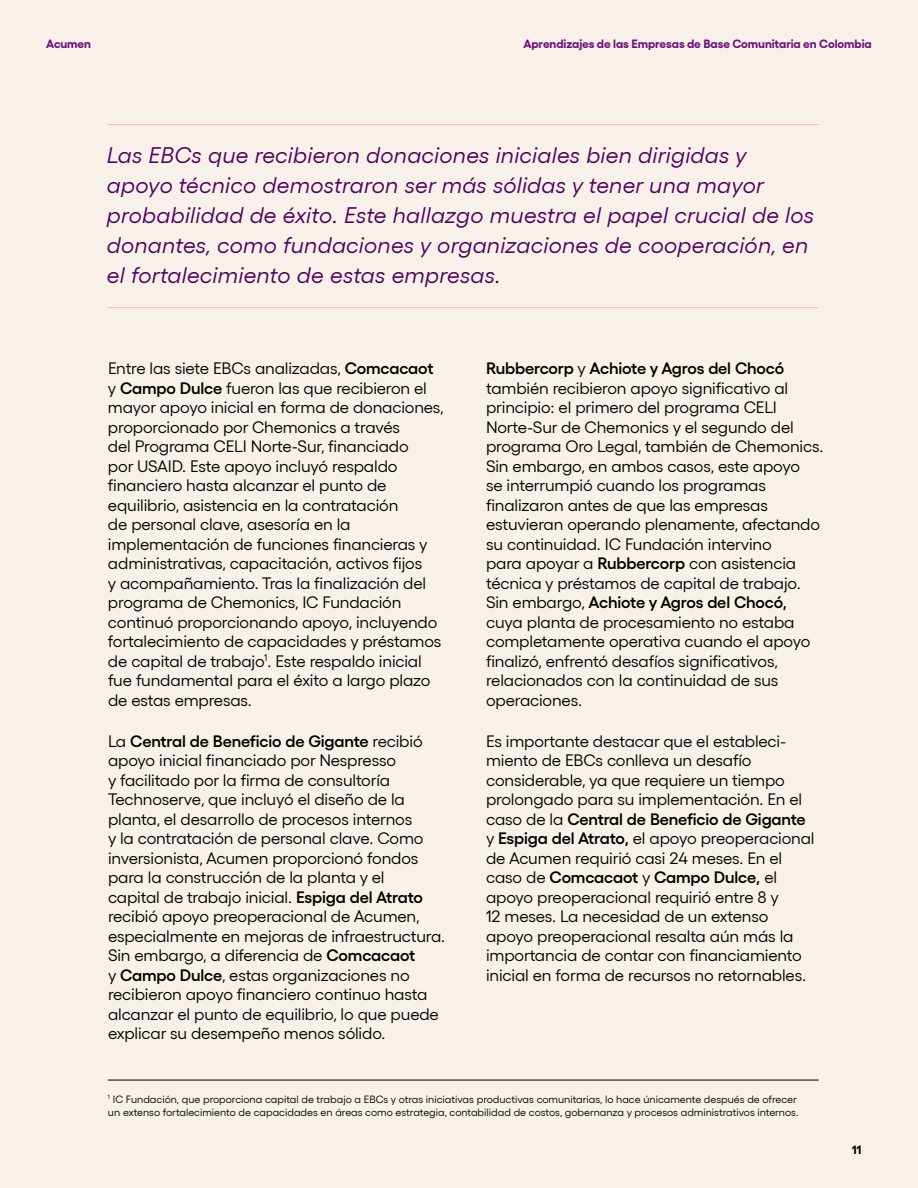
<style>
.page{position:relative;width:918px;height:1188px;background:#f7f1ea}
.page>*{position:absolute;margin:0;border:0;box-sizing:border-box;transform-origin:0 0}
.t1{font:italic 22.5px/30px "Gellix";letter-spacing:.01em;color:#4f005e}
.t2{font:16.5px/19.5px "Gellix";letter-spacing:-.01em;color:#000}
.t3{font:700 12px "Gellix";letter-spacing:-.005em;color:#6f137c}
.t4{font:700 12px "Gellix";color:#000}
.t5{font:10.5px/13.5px "Gellix";color:#000}
.s1{font-weight:600}
</style>
<div class="page">
<hr style="left:108px;top:124px;width:711px;height:1px;background:#ecb6da">
<hr style="left:108px;top:307px;width:711px;height:1px;background:#ecb6da">
<hr style="left:108px;top:1080px;width:711px;height:1px;background:#000">
<p class="t3" style="left:46px;top:39px;width:46px">Acumen</p>
<p class="t3" style="left:523px;top:39px;width:350px">Aprendizajes de las Empresas de Base Comunitaria en Colombia</p>
<p class="t1" style="left:107px;top:142px;width:709px">Las EBCs que recibieron donaciones iniciales bien dirigidas y apoyo técnico demostraron ser más sólidas y tener una mayor probabilidad de éxito. Este hallazgo muestra el papel crucial de los donantes, como fundaciones y organizaciones de cooperación, en el fortalecimiento de estas empresas.</p>
<p class="t2" style="left:108px;top:359px;width:338px">Entre las siete EBCs analizadas, <span class="s1">Comcacaot </span>y <span class="s1">Campo Dulce</span> fueron las que recibieron el mayor apoyo inicial en forma de donaciones, proporcionado por Chemonics a través<br>del Programa CELI Norte-Sur, financiado<br>por USAID. Este apoyo incluyó respaldo financiero hasta alcanzar el punto de equilibrio, asistencia en la contratación<br>de personal clave, asesoría en la implementación de funciones financieras y administrativas, capacitación, activos fijos<br>y acompañamiento. Tras la finalización del programa de Chemonics, IC Fundación continuó proporcionando apoyo, incluyendo fortalecimiento de capacidades y préstamos de capital de trabajo<sup>1</sup>. Este respaldo inicial fue fundamental para el éxito a largo plazo de estas empresas.</p>
<p class="t2" style="left:108px;top:731px;width:339px">La <span class="s1">Central de Beneficio de Gigante</span> recibió apoyo inicial financiado por Nespresso<br>y facilitado por la firma de consultoría Technoserve, que incluyó el diseño de la planta, el desarrollo de procesos internos<br>y la contratación de personal clave. Como inversionista, Acumen proporcionó fondos para la construcción de la planta y el<br>capital de trabajo inicial. <span class="s1">Espiga del Atrato </span>recibió apoyo preoperacional de Acumen, especialmente en mejoras de infraestructura.<br>Sin embargo, a diferencia de <span class="s1">Comcacaot<br></span>y <span class="s1">Campo Dulce</span>, estas organizaciones no recibieron apoyo financiero continuo hasta alcanzar el punto de equilibrio, lo que puede explicar su desempeño menos sólido.</p>
<p class="t2" style="left:486px;top:359px;width:339px"><span class="s1">Rubbercorp</span> y <span class="s1">Achiote y Agros del Chocó </span>también recibieron apoyo significativo al principio: el primero del programa CELI Norte-Sur de Chemonics y el segundo del programa Oro Legal, también de Chemonics.<br>Sin embargo, en ambos casos, este apoyo<br>se interrumpió cuando los programas finalizaron antes de que las empresas estuvieran operando plenamente, afectando su continuidad. IC Fundación intervino<br>para apoyar a <span class="s1">Rubbercorp</span> con asistencia técnica y préstamos de capital de trabajo.<br>Sin embargo, <span class="s1">Achiote y Agros del Chocó, </span>cuya planta de procesamiento no estaba completamente operativa cuando el apoyo finalizó, enfrentó desafíos significativos, relacionados con la continuidad de sus operaciones.</p>
<p class="t2" style="left:486px;top:732px;width:330px">Es importante destacar que el estableci&shy;miento de EBCs conlleva un desafío considerable, ya que requiere un tiempo prolongado para su implementación. En el caso de la <span class="s1">Central de Beneficio de Gigante </span>y <span class="s1">Espiga del Atrato,</span> el apoyo preoperacional de Acumen requirió casi 24 meses. En el caso de <span class="s1">Comcacaot</span> y <span class="s1">Campo Dulce,</span> el apoyo preoperacional requirió entre 8 y<br>12 meses. La necesidad de un extenso apoyo preoperacional resalta aún más la importancia de contar con financiamiento inicial en forma de recursos no retornables.</p>
<p class="t5" style="left:108px;top:1093px;width:692px"><sup>1</sup> IC Fundación, que proporciona capital de trabajo a EBCs y otras iniciativas productivas comunitarias, lo hace únicamente después de ofrecer un extenso fortalecimiento de capacidades en áreas como estrategia, contabilidad de costos, gobernanza y procesos administrativos internos.</p>
<p class="t4" style="left:852px;top:1145px;width:11px">11</p>
</div>
